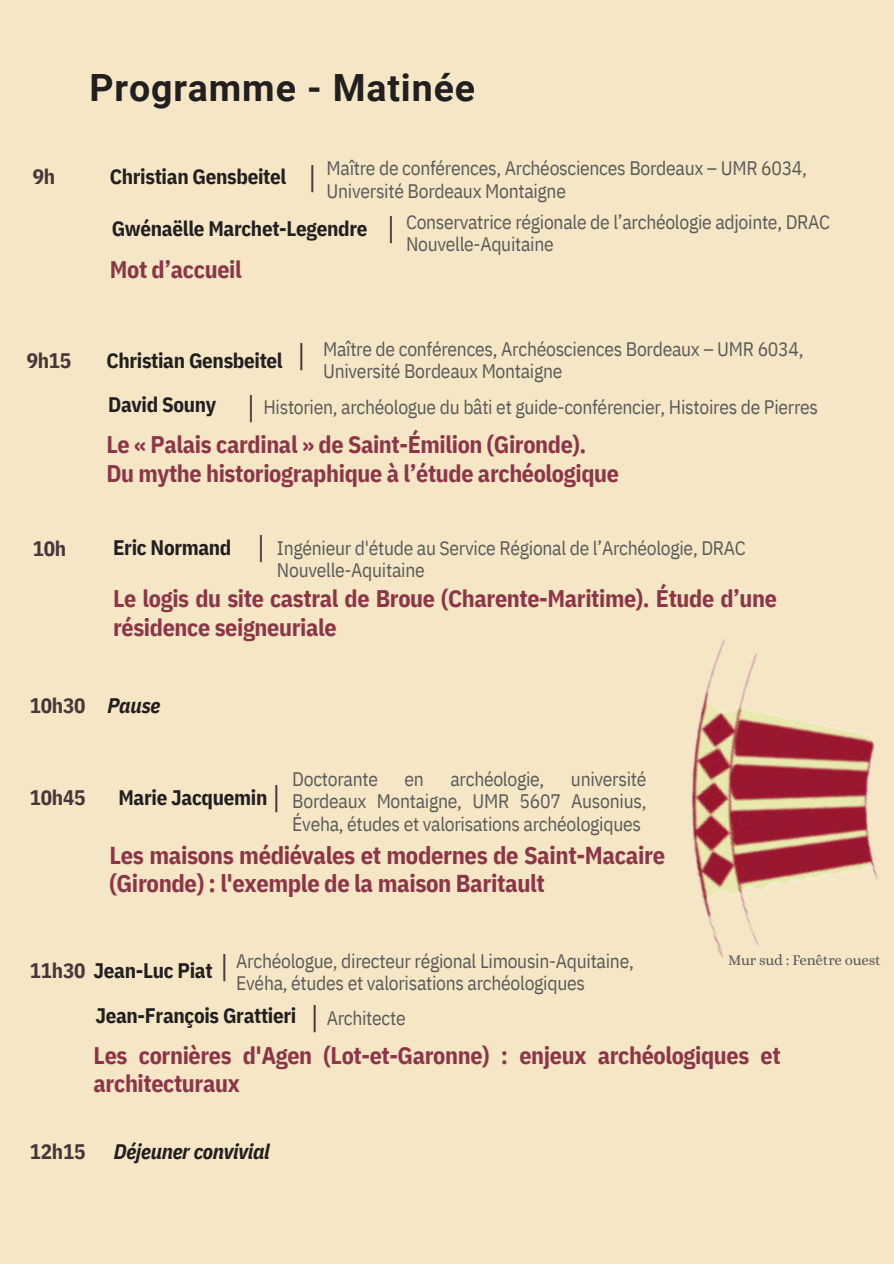
<style>
.page{position:relative;width:894px;height:1264px;background:#fff}
.page>*{position:absolute;margin:0;border:0;box-sizing:border-box;transform-origin:0 0}
.t1{font:700 37.5px "Roboto";letter-spacing:.025em;color:#231f20}
.t2{font:30px "IBM Plex Sans Cond";color:#47373b}
.t3{font:700 24.45px/28.7px "IBM Plex Sans Cond";letter-spacing:-.015em;color:#8d3548}
.t4{font:700 24px/28.2px "IBM Plex Sans Cond";letter-spacing:-.015em;color:#8d3548}
.t5{font:700 21px "IBM Plex Sans Cond";letter-spacing:-.015em;color:#231f20}
.t6{font:700 21px "IBM Plex Sans Cond";letter-spacing:-.015em;color:#47373b}
.t7{font:italic 700 21px "IBM Plex Sans Cond";letter-spacing:-.015em;color:#231f20}
.t8{font:19.5px/22.5px "IBM Plex Sans Cond";letter-spacing:-.015em;color:#5b5a5a}
.t9{font:15px "Alice";letter-spacing:-.015em;color:#5b5a5a}
.s1{color:#47373b}
</style>
<div class="page">
<div style="left:0;top:0;width:893px;height:1263px;background:#f5e7c5"></div>
<img style="left:691px;top:639px;width:187px;height:319px">
<h3 class="t1" style="left:89px;top:66px;width:387px">Programme - Matinée</h3>
<h3 class="t5" style="left:110px;top:163px;width:178px">Christian Gensbeitel</h3>
<p class="t8" style="left:326px;top:156px;width:482px">Maître de conférences, Archéosciences Bordeaux – UMR 6034,<br>Université Bordeaux Montaigne</p>
<h4 class="t8" style="left:406px;top:210px;width:425px">Conservatrice régionale de l’archéologie adjointe, DRAC<br>Nouvelle-Aquitaine</h4>
<h3 class="t4" style="left:110px;top:255px;width:133px">Mot d’accueil</h3>
<h3 class="t6" style="left:33px;top:163px;width:24px">9h</h3>
<h4 class="t2" style="left:308px;top:157px;width:10px">|</h4>
<h2 class="t5" style="left:112px;top:215px;width:257px">Gwénaëlle Marchet-Legendre</h2>
<p class="t2" style="left:386px;top:208px;width:10px">|</p>
<h2 class="t5" style="left:106px;top:346px;width:178px">Christian Gensbeitel</h2>
<h3 class="t8" style="left:323px;top:337px;width:482px">Maître de conférences, Archéosciences Bordeaux – UMR 6034,<br>Université Bordeaux Montaigne</h3>
<h4 class="t6" style="left:27px;top:346px;width:46px">9h15</h4>
<h3 class="t2" style="left:297px;top:335px;width:10px">|</h3>
<p class="t8" style="left:263px;top:396px;width:556px">Historien, archéologue du bâti et guide-conférencier, Histoires de Pierres</p>
<h3 class="t4" style="left:106px;top:430px;width:514px">Le « Palais cardinal » de Saint-Émilion (Gironde).<br>Du mythe historiographique à l’étude archéologique</h3>
<h3 class="t5" style="left:108px;top:391px;width:110px">David Souny</h3>
<h3 class="t2" style="left:247px;top:387px;width:10px">|</h3>
<h3 class="t6" style="left:33px;top:534px;width:35px">10h</h3>
<h3 class="t2" style="left:257px;top:527px;width:10px">|</h3>
<h2 class="t5" style="left:113px;top:533px;width:120px">Eric Normand</h2>
<p class="t8" style="left:277px;top:536px;width:470px">Ingénieur d'étude au Service Régional de l’Archéologie, DRAC<br>Nouvelle-Aquitaine</p>
<h4 class="t4" style="left:113px;top:584px;width:665px">Le logis du site castral de Broue (Charente-Maritime). Étude d’une résidence seigneuriale</h4>
<h4 class="t6" style="left:30px;top:691px;width:57px">10h30</h4>
<p class="t7" style="left:107px;top:691px;width:54px">Pause</p>
<h2 class="t8" style="left:292px;top:767px;width:355px;text-align:justify;text-indent:278px">université Bordeaux Montaigne, UMR 5607 Ausonius, Éveha, études et valorisations archéologiques</h2>
<p class="t3" style="left:109px;top:840px;width:557px">Les maisons médiévales et modernes de Saint-Macaire (Gironde) : l'exemple de la maison Baritault</p>
<h2 class="t8" style="left:292px;top:767px;width:87px">Doctorante</h2>
<h2 class="t8" style="left:404px;top:767px;width:21px">en</h2>
<h2 class="t8" style="left:450px;top:767px;width:95px">archéologie,</h2>
<p class="t2" style="left:272px;top:777px;width:10px">|</p>
<h3 class="t6" style="left:30px;top:783px;width:57px">10h45</h3>
<h4 class="t5" style="left:118px;top:783px;width:150px">Marie Jacquemin</h4>
<p class="t5" style="left:30px;top:956px;width:184px"><span class="s1">11h30</span> Jean-Luc Piat</p>
<h3 class="t2" style="left:220px;top:946px;width:10px">|</h3>
<h3 class="t8" style="left:236px;top:949px;width:399px">Archéologue, directeur régional Limousin-Aquitaine,<br>Evéha, études et valorisations archéologiques</h3>
<h3 class="t9" style="left:728px;top:951px;width:154px">Mur sud : Fenêtre ouest</h3>
<p class="t2" style="left:310px;top:997px;width:10px">|</p>
<h4 class="t5" style="left:95px;top:1001px;width:202px">Jean-François Grattieri</h4>
<h3 class="t8" style="left:326px;top:1006px;width:81px">Architecte</h3>
<h4 class="t4" style="left:94px;top:1040px;width:688px">Les cornières d'Agen (Lot-et-Garonne) : enjeux archéologiques et architecturaux</h4>
<h3 class="t6" style="left:30px;top:1137px;width:57px">12h15</h3>
<p class="t7" style="left:114px;top:1137px;width:157px">Déjeuner convivial</p>
</div>
